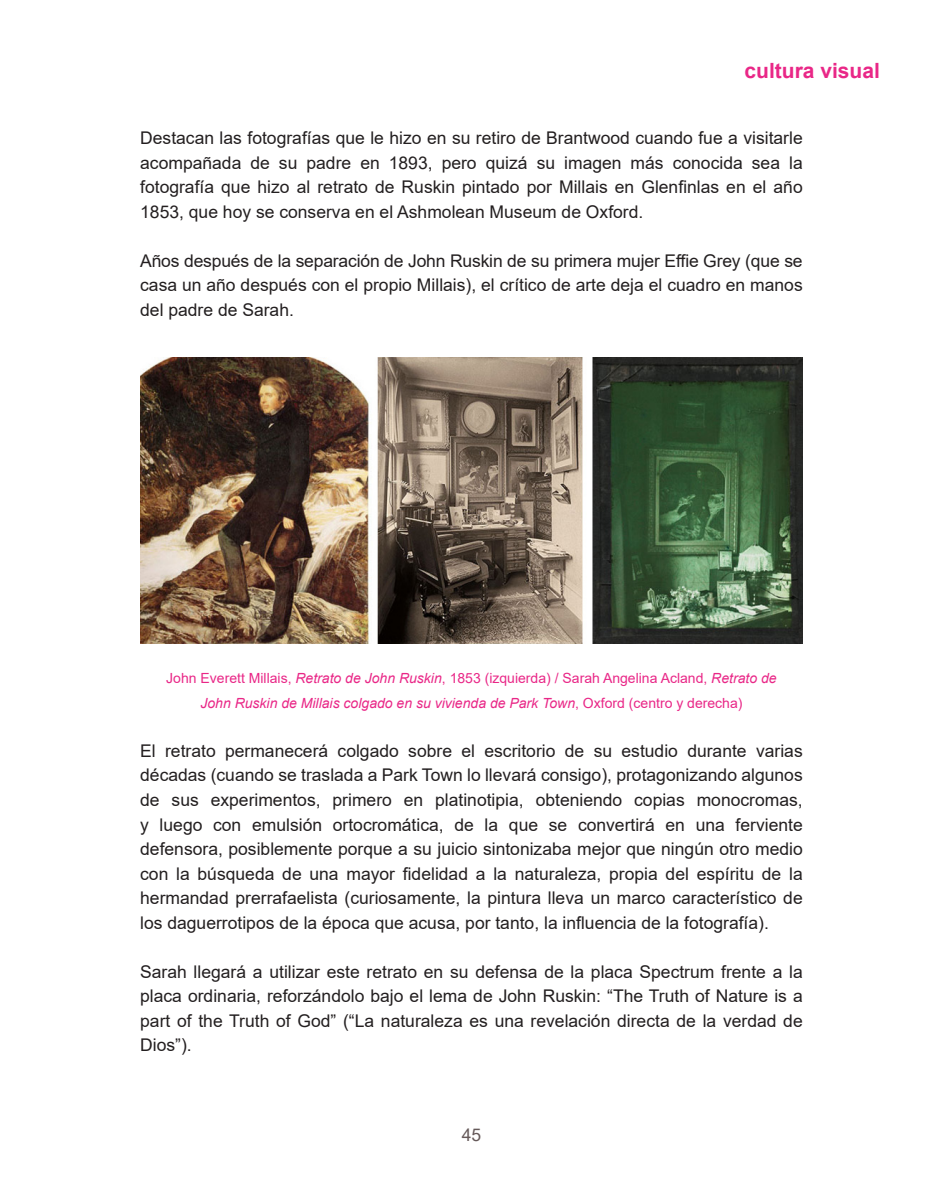
<style>
.page{position:relative;width:943px;height:1191px;background:#fff}
.page>*{position:absolute;margin:0;border:0;box-sizing:border-box;transform-origin:0 0}
.t1{font:700 21px "Arial";color:#e92787}
.t2{font:17.5px/24.5px "Arial";color:#231f20;text-align:justify}
.t3{font:17.5px "Arial";color:#655959}
.t4{font:14px "Arial";color:#e92787}
.t5{font:italic 14px "Arial";color:#e92787}
.s1{font-style:italic}
.s2{font-style:normal}
</style>
<div class="page">
<img style="left:140px;top:357px;width:662px;height:286px">
<p class="t1" style="left:744px;top:56px;width:137px">cultura visual</p>
<p class="t2" style="left:140px;top:126px;width:664px">Destacan las fotografías que le hizo en su retiro de Brantwood cuando fue a visitarle acompañada de su padre en 1893, pero quizá su imagen más conocida sea la fotografía que hizo al retrato de Ruskin pintado por Millais en Glenfinlas en el año 1853, que hoy se conserva en el Ashmolean Museum de Oxford.</p>
<p class="t2" style="left:140px;top:248px;width:664px">Años después de la separación de John Ruskin de su primera mujer Effie Grey (que se casa un año después con el propio Millais), el crítico de arte deja el cuadro en manos del padre de Sarah.</p>
<p class="t4" style="left:166px;top:669px;width:612px">John Everett Millais, <span class="s1">Retrato de John Ruskin</span>, 1853 (izquierda) / Sarah Angelina Acland, <span class="s1">Retrato de</span></p>
<p class="t5" style="left:200px;top:694px;width:543px">John Ruskin de Millais colgado en su vivienda de Park Town<span class="s2">, Oxford (centro y derecha)</span></p>
<p class="t2" style="left:140px;top:738px;width:664px">El retrato permanecerá colgado sobre el escritorio de su estudio durante varias décadas (cuando se traslada a Park Town lo llevará consigo), protagonizando algunos de sus experimentos, primero en platinotipia, obteniendo copias monocromas, y luego con emulsión ortocromática, de la que se convertirá en una ferviente defensora, posiblemente porque a su juicio sintonizaba mejor que ningún otro medio con la búsqueda de una mayor fidelidad a la naturaleza, propia del espíritu de la hermandad prerrafaelista (curiosamente, la pintura lleva un marco característico de los daguerrotipos de la época que acusa, por tanto, la influencia de la fotografía).</p>
<p class="t2" style="left:140px;top:959px;width:664px">Sarah llegará a utilizar este retrato en su defensa de la placa Spectrum frente a la placa ordinaria, reforzándolo bajo el lema de John Ruskin: “The Truth of Nature is a part of the Truth of God” (“La naturaleza es una revelación directa de la verdad de Dios”).</p>
<p class="t3" style="left:462px;top:1122px;width:21px">45</p>
</div>
